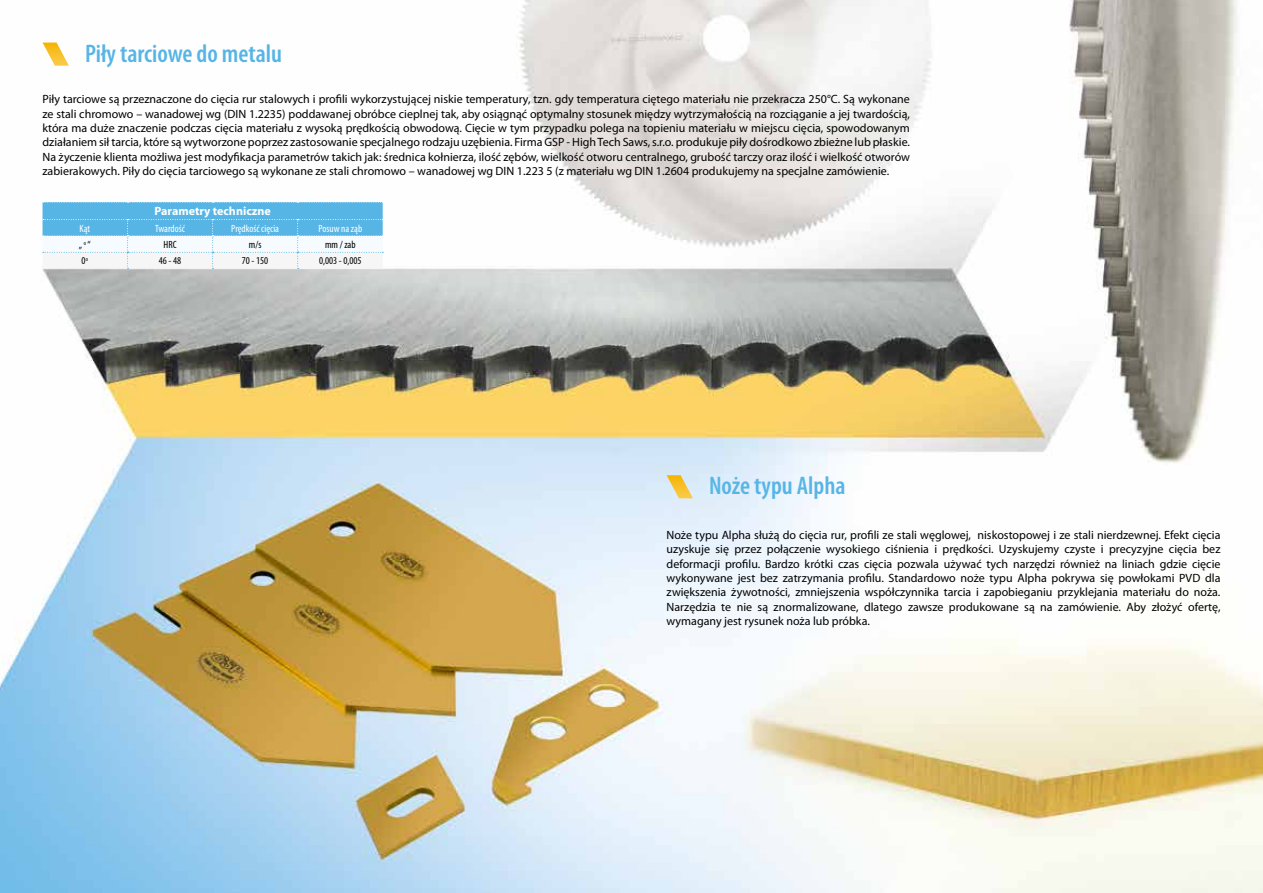
<style>
.page{position:relative;width:1263px;height:893px;background:#fff}
.page>*{position:absolute;margin:0;border:0;box-sizing:border-box;transform-origin:0 0}
.t1{font:600 condensed 25.5px "Myriad Pro";color:#57b5e6}
.t2{font:12px/14.4px "Myriad Pro";color:#000;text-align:justify}
.t3{font:700 12px "Myriad Pro";color:#fff}
.t4{font:condensed 10.5px "Myriad Pro";color:#000}
.t5{font:condensed 10.5px "Myriad Pro";color:#fff}
</style>
<div class="page">
<img style="left:0;top:0;width:1263px;height:893px">
<svg style="left:43px;top:202px;width:340px;height:67px"></svg>
<svg style="left:43px;top:43px;width:26px;height:23px"></svg>
<svg style="left:666px;top:475px;width:27px;height:23px"></svg>
<h1 class="t1" style="left:85px;top:39px;width:199px">Piły tarciowe do metalu</h1>
<p class="t2" style="left:43px;top:92px;width:869px">Piły tarciowe są przeznaczone do cięcia rur stalowych i profili wykorzystującej niskie temperatury, tzn. gdy temperatura ciętego materiału nie przekracza 250°C. Są wykonane ze stali chromowo – wanadowej wg (DIN 1.2235) poddawanej obróbce cieplnej tak, aby osiągnąć optymalny stosunek między wytrzymałością na rozciąganie a jej twardością, która ma duże znaczenie podczas cięcia materiału z wysoką prędkością obwodową. Cięcie w tym przypadku polega na topieniu materiału w miejscu cięcia, spowodowanym działaniem sił tarcia, które są wytworzone poprzez zastosowanie specjalnego rodzaju uzębienia. Firma GSP - High Tech Saws, s.r.o. produkuje piły dośrodkowo zbieżne lub płaskie.<br>Na życzenie klienta możliwa jest modyfikacja parametrów takich jak: średnica kołnierza, ilość zębów, wielkość otworu centralnego, grubość tarczy oraz ilość i wielkość otworów zabierakowych. Piły do cięcia tarciowego są wykonane ze stali chromowo – wanadowej wg DIN 1.223 5 (z materiału wg DIN 1.2604 produkujemy na specjalne zamówienie.</p>
<p class="t3" style="left:154px;top:203px;width:118px">Parametry techniczne</p>
<p class="t5" style="left:80px;top:222px;width:12px">Kąt</p>
<p class="t5" style="left:155px;top:222px;width:31px">Twardość</p>
<p class="t5" style="left:231px;top:222px;width:49px">Prędkość cięcia</p>
<p class="t5" style="left:318px;top:222px;width:45px">Posuw na ząb</p>
<p class="t4" style="left:79px;top:238px;width:13px">„ <sup>o</sup> “</p>
<p class="t4" style="left:164px;top:238px;width:15px">HRC</p>
<p class="t4" style="left:249px;top:238px;width:14px">m/s</p>
<p class="t4" style="left:325px;top:238px;width:32px">mm / zab</p>
<p class="t4" style="left:82px;top:255px;width:8px">0<sup>o</sup></p>
<p class="t4" style="left:159px;top:255px;width:24px">46 - 48</p>
<p class="t4" style="left:242px;top:255px;width:28px">70 - 150</p>
<p class="t4" style="left:319px;top:255px;width:44px">0,003 - 0,005</p>
<h1 class="t1" style="left:709px;top:472px;width:138px">Noże typu Alpha</h1>
<p class="t2" style="left:666px;top:527px;width:555px">Noże typu Alpha służą do cięcia rur, profili ze stali węglowej, niskostopowej i ze stali nierdzewnej. Efekt cięcia uzyskuje się przez połączenie wysokiego ciśnienia i prędkości. Uzyskujemy czyste i precyzyjne cięcia bez deformacji profilu. Bardzo krótki czas cięcia pozwala używać tych narzędzi również na liniach gdzie cięcie wykonywane jest bez zatrzymania profilu. Standardowo noże typu Alpha pokrywa się powłokami PVD dla zwiększenia żywotności, zmniejszenia współczynnika tarcia i zapobieganiu przyklejania materiału do noża.<br>Narzędzia te nie są znormalizowane, dlatego zawsze produkowane są na zamówienie. Aby złożyć ofertę, wymagany jest rysunek noża lub próbka.</p>
</div>
